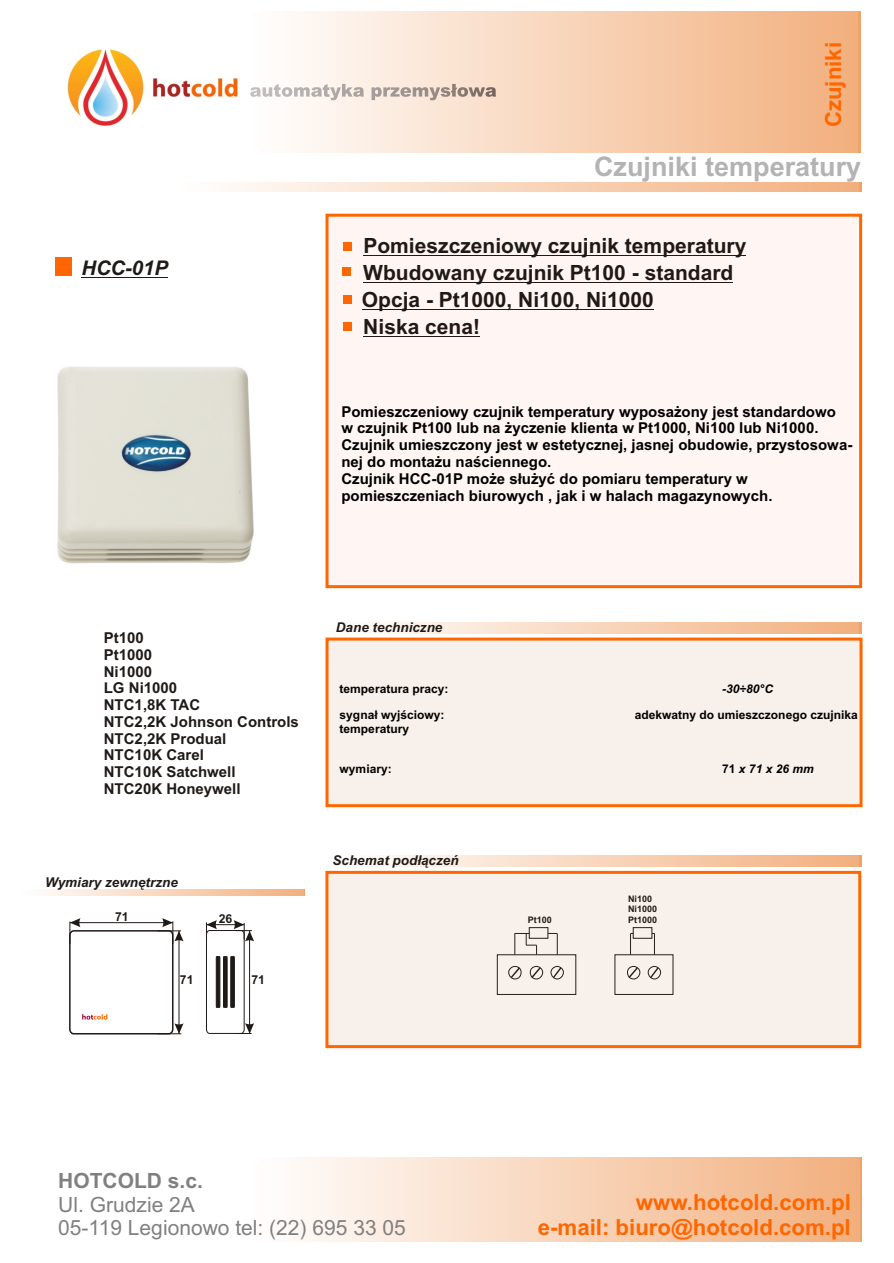
<style>
.page{position:relative;width:894px;height:1263px;background:#fff}
.page>*{position:absolute;margin:0;border:0;box-sizing:border-box;transform-origin:0 0}
.t1{font:700 27px "Arial";color:#b3b3b3}
.t2{font:700 22.2px/25px "Arial";color:#f60;text-align:right}
.t3{font:700 21px/27px "Arial";color:#1f1a17}
.t4{font:21px/23.4px "Arial";color:#808080}
.t5{font:700 21px "Arial";color:#808080}
.t6{font:italic 700 20.25px "Arial";color:#1f1a17}
.t7{font:700 15px/16.8px "Arial";color:#000}
.t8{font:700 15px/16.8px "Arial";color:#1f1a17}
.t9{font:italic 700 13.5px "Arial";color:#1f1a17}
.t10{font:700 12.3px "Arial";color:#1f1a17}
.t11{font:700 12px "Arial";color:#000}
.t12{font:italic 700 12px "Arial";color:#000}
.t13{font:700 9px "Arial";color:#1f1a17}
.s1{font-style:normal}
</style>
<div class="page">
<div style="left:326px;top:214px;width:536px;height:374px;background:#fff5f2;border:3px solid #f60"></div>
<div style="left:246px;top:12px;width:614px;height:140px;background:linear-gradient(to right,#fff,#f2af7d)"></div>
<div style="left:248px;top:1157px;width:614px;height:84px;background:linear-gradient(to right,#fff,#f2af7c)"></div>
<img style="left:67px;top:49px;width:171px;height:78px">
<svg style="left:249px;top:82px;width:247px;height:18px"></svg>
<svg style="left:230px;top:182px;width:631px;height:10px;background:#f7d3b8"></svg>
<div style="left:55px;top:257px;width:17px;height:19px;background:#f60"></div>
<div style="left:343px;top:242px;width:8px;height:8px;background:#f60"></div>
<div style="left:343px;top:295px;width:8px;height:9px;background:#f60"></div>
<div style="left:343px;top:322px;width:8px;height:9px;background:#f60"></div>
<div style="left:343px;top:267px;width:8px;height:9px;background:#f60"></div>
<hr style="left:81px;top:277px;width:87px;height:1px;background:#1f1a17">
<svg style="left:375px;top:622px;width:486px;height:11px;background:#f7d3b8"></svg>
<svg style="left:375px;top:855px;width:486px;height:12px;background:#f7d3b8"></svg>
<svg style="left:43px;top:890px;width:261px;height:5px"></svg>
<div style="left:326px;top:638px;width:537px;height:169px;background:#f7f0eb;border:3px solid #f60"></div>
<div style="left:325px;top:871px;width:536px;height:177px;background:#f7f0eb;border:3px solid #f60"></div>
<hr style="left:363px;top:255px;width:383px;height:1px;background:#1f1a17">
<hr style="left:363px;top:282px;width:370px;height:1px;background:#1f1a17">
<hr style="left:362px;top:309px;width:292px;height:1px;background:#1f1a17">
<hr style="left:363px;top:336px;width:117px;height:1px;background:#1f1a17">
<div style="left:69px;top:930px;width:105px;height:105px;border:2px solid #1f1a17;border-radius:4px"></div>
<svg style="left:82px;top:1014px;width:25px;height:6px"></svg>
<div style="left:79px;top:1012px;width:31px;height:10px;border:1px solid #fff"></div>
<hr style="left:70px;top:922px;width:103px;height:1px;background:#1f1a17">
<svg style="left:70px;top:918px;width:10px;height:26px"></svg>
<hr style="left:179px;top:931px;width:1px;height:103px;background:#1f1a17">
<svg style="left:158px;top:918px;width:26px;height:26px"></svg>
<svg style="left:158px;top:1023px;width:26px;height:12px"></svg>
<svg style="left:206px;top:920px;width:48px;height:114px"></svg>
<div style="left:509px;top:966px;width:12px;height:13px;border:1px solid #24211c;border-radius:6px"></div>
<svg style="left:511px;top:967px;width:9px;height:11px"></svg>
<div style="left:530px;top:966px;width:13px;height:13px;border:1px solid #24211c;border-radius:6px"></div>
<svg style="left:531px;top:967px;width:10px;height:11px"></svg>
<div style="left:551px;top:966px;width:13px;height:13px;border:1px solid #24211c;border-radius:6px"></div>
<svg style="left:553px;top:967px;width:8px;height:11px"></svg>
<div style="left:497px;top:955px;width:79px;height:40px;border:1px solid #24211c"></div>
<div style="left:529px;top:927px;width:19px;height:11px;border:1px solid #24211c"></div>
<svg style="left:515px;top:933px;width:22px;height:22px"></svg>
<svg style="left:548px;top:933px;width:10px;height:22px"></svg>
<div style="left:627px;top:966px;width:13px;height:13px;border:1px solid #24211c;border-radius:6px"></div>
<svg style="left:629px;top:967px;width:9px;height:11px"></svg>
<div style="left:648px;top:966px;width:13px;height:13px;border:1px solid #24211c;border-radius:6px"></div>
<svg style="left:650px;top:967px;width:9px;height:11px"></svg>
<div style="left:615px;top:955px;width:58px;height:40px;border:1px solid #24211c"></div>
<div style="left:633px;top:927px;width:19px;height:11px;border:1px solid #24211c"></div>
<svg style="left:630px;top:933px;width:3px;height:22px"></svg>
<svg style="left:652px;top:933px;width:3px;height:22px"></svg>
<img style="left:57px;top:366px;width:197px;height:198px">
<h2 class="t2" style="left:823px;top:127px;width:87px;rotate:-90deg">Czujniki</h2>
<h3 class="t6" style="left:81px;top:260px;width:88px">HCC-01P</h3>
<h1 class="t1" style="left:594px;top:156px;width:269px">Czujniki temperatury</h1>
<h3 class="t3" style="left:362px;top:234px;width:386px">Pomieszczeniowy czujnik temperatury<br>Wbudowany czujnik Pt100 - standard<br>Opcja - Pt1000, Ni100, Ni1000<br>Niska cena!</h3>
<p class="t7" style="left:341px;top:404px;width:513px">Pomieszczeniowy czujnik temperatury wyposa¿ony jest standardowo<br>w czujnik Pt100 lub na ¿yczenie klienta w Pt1000, Ni100 lub Ni1000.<br>Czujnik umieszczony jest w estetycznej, jasnej obudowie, przystosowa&shy;nej do monta¿u naœciennego.<br>Czujnik HCC-01P mo¿e s³u¿yæ do pomiaru temperatury w pomieszczeniach biurowych , jak i w halach magazynowych.</p>
<p class="t8" style="left:104px;top:631px;width:197px">Pt100<br>Pt1000<br>Ni1000<br>LG Ni1000<br>NTC1,8K TAC<br>NTC2,2K Johnson Controls<br>NTC2,2K Produal<br>NTC10K Carel<br>NTC10K Satchwell<br>NTC20K Honeywell</p>
<p class="t9" style="left:45px;top:877px;width:134px">Wymiary zewnêtrzne</p>
<p class="t10" style="left:115px;top:912px;width:15px">71</p>
<p class="t10" style="left:180px;top:975px;width:15px">71</p>
<p class="t10" style="left:219px;top:914px;width:15px">26</p>
<p class="t10" style="left:251px;top:975px;width:15px">71</p>
<p class="t9" style="left:336px;top:622px;width:108px">Dane techniczne</p>
<p class="t11" style="left:340px;top:684px;width:110px">temperatura pracy:</p>
<p class="t12" style="left:722px;top:684px;width:52px">-30÷80°C</p>
<p class="t11" style="left:340px;top:711px;width:106px">sygna³ wyjœciowy:</p>
<p class="t11" style="left:635px;top:711px;width:224px">adekwatny do umieszczonego czujnika</p>
<p class="t11" style="left:340px;top:724px;width:71px">temperatury</p>
<p class="t11" style="left:340px;top:764px;width:54px">wymiary:</p>
<p class="t12" style="left:722px;top:764px;width:93px"><span class="s1">71</span> x 71 x 26 mm</p>
<p class="t9" style="left:333px;top:855px;width:128px">Schemat pod³¹czeñ</p>
<p class="t13" style="left:628px;top:895px;width:26px">Ni100</p>
<p class="t13" style="left:628px;top:906px;width:31px">Ni1000</p>
<p class="t13" style="left:528px;top:917px;width:26px">Pt100</p>
<p class="t13" style="left:628px;top:917px;width:31px">Pt1000</p>
<h3 class="t5" style="left:58px;top:1173px;width:146px">HOTCOLD s.c.</h3>
<h3 class="t4" style="left:58px;top:1195px;width:349px">Ul. Grudzie 2A<br>05-119 Legionowo tel: (22) 695 33 05</h3>
<h2 class="t2" style="left:538px;top:1192px;width:315px">www.hotcold.com.pl<br>e-mail: biuro@hotcold.com.pl</h2>
</div>
